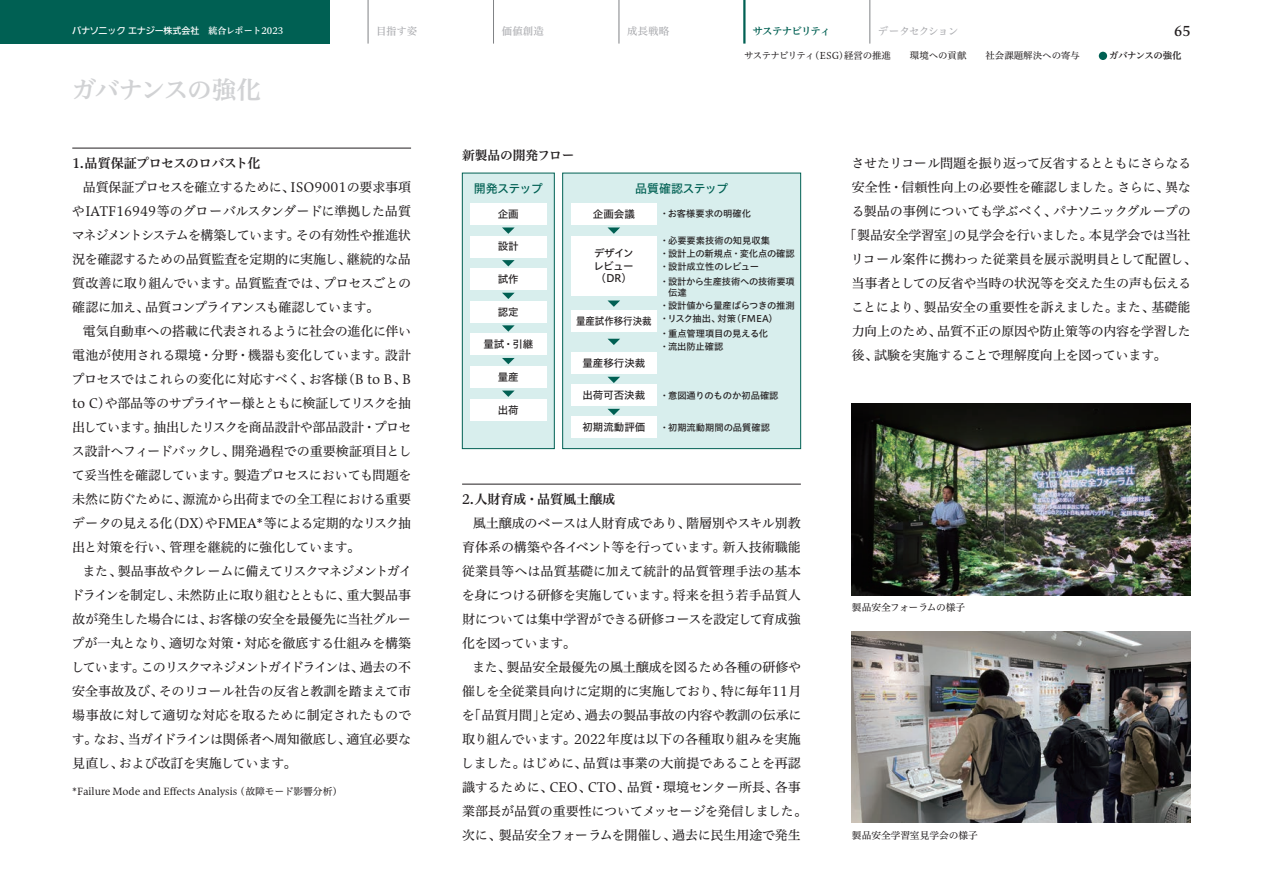
<style>
.page{position:relative;width:1263px;height:893px;background:#fff}
.page>*{position:absolute;margin:0;border:0;box-sizing:border-box;transform-origin:0 0}
.t1{font:24.75px "Hiragino UD Serif Std N W6";letter-spacing:-.045em;color:#d1d2d4}
.t2{font:13.5px "Hiragino UD Serif Std N W6";color:#231f20}
.t3{font:13.05px/24px "Hiragino UD Serif Std N W4";letter-spacing:-.02em;color:#231f20;text-align:justify}
.t4{font:13.05px "Hiragino UD Serif Std N W6";letter-spacing:-.045em;color:#231f20}
.t5{font:13.05px "Hiragino UD Serif Std N W6";color:#231f20}
.t6{font:12.75px "Hiragino UD Serif Std N W6";letter-spacing:-.01em;color:#231f20}
.t7{font:12px "Hiragino UD Sans Std N W5";letter-spacing:-.04em;color:#006053}
.t8{font:10.5px "Hiragino UD Sans Std N W5";color:#231f20}
.t9{font:10.5px "Hiragino UD Serif Std N W4";letter-spacing:-.01em;color:#a8a9ad}
.t10{font:10.5px "Hiragino UD Serif Std N W6";letter-spacing:-.075em;color:#006053}
.t11{font:10.5px "Hiragino UD Serif Std N W4";letter-spacing:-.075em;color:#a8a9ad}
.t12{font:10.5px/12.8px "Hiragino UD Sans Std N W5";letter-spacing:-.065em;color:#231f20}
.t13{font:10.5px "Hiragino UD Sans Std N W5";color:#231f20;scale:.9 1}
.t14{font:9.75px "Hiragino UD Serif Std N W4";color:#231f20}
.t15{font:9.45px "Hiragino UD Serif Std N W4";color:#231f20}
.t16{font:9.3px/12.9px "Hiragino UD Sans Std N W5";letter-spacing:-.01em;color:#231f20}
.t17{font:9px "PUD Go Dp M";letter-spacing:-.015em;color:#fff}
.s1{font-family:"Hiragino UD Serif Std N W6"}
</style>
<div class="page">
<div style="left:0;top:0;width:330px;height:44px;background:#006053"></div>
<hr style="left:368px;top:0;width:1px;height:44px;background:#808285">
<hr style="left:493px;top:0;width:1px;height:44px;background:#808285">
<hr style="left:619px;top:0;width:1px;height:44px;background:#808285">
<hr style="left:743px;top:0;width:2px;height:44px;background:#006053">
<hr style="left:869px;top:0;width:1px;height:44px;background:#808285">
<div style="left:1099px;top:52px;width:8px;height:8px;background:#006053;border-radius:50%"></div>
<img style="left:852px;top:404px;width:339px;height:191px">
<img style="left:852px;top:632px;width:339px;height:191px">
<hr style="left:72px;top:148px;width:339px;height:1px;background:#231f20">
<hr style="left:462px;top:484px;width:339px;height:1px;background:#231f20">
<div style="left:462px;top:173px;width:92px;height:276px;background:#d8eeed;border:1px solid #006053"></div>
<div style="left:562px;top:173px;width:239px;height:276px;background:#d8eeed;border:1px solid #006053"></div>
<div style="left:470px;top:203px;width:77px;height:22px;background:#fff"></div>
<div style="left:571px;top:203px;width:85px;height:22px;background:#fff"></div>
<div style="left:470px;top:236px;width:77px;height:21px;background:#fff"></div>
<div style="left:571px;top:236px;width:85px;height:59px;background:#fff"></div>
<div style="left:470px;top:268px;width:77px;height:22px;background:#fff"></div>
<div style="left:470px;top:301px;width:77px;height:21px;background:#fff"></div>
<div style="left:470px;top:334px;width:77px;height:21px;background:#fff"></div>
<div style="left:470px;top:366px;width:77px;height:22px;background:#fff"></div>
<div style="left:470px;top:399px;width:77px;height:21px;background:#fff"></div>
<svg style="left:502px;top:227px;width:13px;height:7px"></svg>
<svg style="left:607px;top:227px;width:13px;height:7px"></svg>
<svg style="left:502px;top:391px;width:12px;height:6px"></svg>
<svg style="left:502px;top:358px;width:13px;height:6px"></svg>
<svg style="left:502px;top:325px;width:13px;height:7px"></svg>
<div style="left:571px;top:310px;width:85px;height:21px;background:#fff"></div>
<div style="left:571px;top:352px;width:85px;height:22px;background:#fff"></div>
<div style="left:571px;top:385px;width:85px;height:21px;background:#fff"></div>
<div style="left:571px;top:417px;width:85px;height:21px;background:#fff"></div>
<svg style="left:608px;top:409px;width:12px;height:6px"></svg>
<svg style="left:608px;top:377px;width:12px;height:6px"></svg>
<svg style="left:608px;top:339px;width:12px;height:6px"></svg>
<svg style="left:502px;top:293px;width:13px;height:6px"></svg>
<svg style="left:607px;top:300px;width:13px;height:7px"></svg>
<svg style="left:502px;top:260px;width:13px;height:6px"></svg>
<p class="t17" style="left:72px;top:24px;width:213px">パナソニック エナジー株式会社<span class="s1">　統合レポート2023</span></p>
<p class="t9" style="left:376px;top:23px;width:43px">目指す姿</p>
<p class="t9" style="left:502px;top:23px;width:43px">価値創造</p>
<p class="t9" style="left:627px;top:23px;width:43px">成長戦略</p>
<p class="t10" style="left:752px;top:23px;width:80px">サステナビリティ</p>
<p class="t11" style="left:878px;top:23px;width:82px">データセクション</p>
<p class="t2" style="left:1174px;top:21px;width:18px">65</p>
<p class="t15" style="left:744px;top:49px;width:439px">サステナビリティ（ESG）経営の推進　　環境への貢献　　社会課題解決への寄与　　 <span class="s1">ガバナンスの強化</span></p>
<h1 class="t1" style="left:71px;top:71px;width:191px">ガバナンスの強化</h1>
<p class="t4" style="left:72px;top:153px;width:190px">1.品質保証プロセスのロバスト化</p>
<p class="t3" style="left:72px;top:174px;width:341px;text-indent:11px">品質保証プロセスを確立するために、ISO9001の要求事項やIATF16949等のグローバルスタンダードに準拠した品質マネジメントシステムを構築しています。その有効性や推進状況を確認するための品質監査を定期的に実施し、継続的な品質改善に取り組んでいます。品質監査では、プロセスごとの確認に加え、品質コンプライアンスも確認しています。</p>
<p class="t3" style="left:72px;top:318px;width:342px;text-indent:11px">電気自動車への搭載に代表されるように社会の進化に伴い電池が使用される環境・分野・機器も変化しています。設計プロセスではこれらの変化に対応すべく、お客様(B to B、B to C)や部品等のサプライヤー様とともに検証してリスクを抽出しています。抽出したリスクを商品設計や部品設計・プロセス設計へフィードバックし、開発過程での重要検証項目として妥当性を確認しています。製造プロセスにおいても問題を未然に防ぐために、源流から出荷までの全工程における重要データの見える化(DX)やFMEA*等による定期的なリスク抽出と対策を行い、管理を継続的に強化しています。</p>
<p class="t3" style="left:71px;top:558px;width:342px;text-indent:11px">また、製品事故やクレームに備えてリスクマネジメントガイドラインを制定し、未然防止に取り組むとともに、重大製品事故が発生した場合には、お客様の安全を最優先に当社グループが一丸となり、適切な対策・対応を徹底する仕組みを構築しています。このリスクマネジメントガイドラインは、過去の不安全事故及び、そのリコール社告の反省と教訓を踏まえて市場事故に対して適切な対応を取るために制定されたものです。なお、当ガイドラインは関係者へ周知徹底し、適宜必要な見直し、および改訂を実施しています。</p>
<p class="t14" style="left:72px;top:784px;width:267px">*Failure Mode and Effects Analysis (故障モード影響分析)</p>
<p class="t6" style="left:462px;top:146px;width:114px">新製品の開発フロー</p>
<p class="t7" style="left:474px;top:179px;width:71px">開発ステップ</p>
<p class="t7" style="left:635px;top:179px;width:95px">品質確認ステップ</p>
<p class="t8" style="left:498px;top:206px;width:22px">企画</p>
<p class="t8" style="left:593px;top:206px;width:43px">企画会議</p>
<p class="t8" style="left:498px;top:239px;width:22px">設計</p>
<p class="t12" style="left:593px;top:246px;width:42px">デザインレビュー</p>
<p class="t8" style="left:498px;top:271px;width:22px">試作</p>
<p class="t8" style="left:601px;top:270px;width:27px">(DR)</p>
<p class="t8" style="left:498px;top:304px;width:22px">認定</p>
<p class="t8" style="left:483px;top:336px;width:51px">量試・引継</p>
<p class="t8" style="left:498px;top:369px;width:22px">量産</p>
<p class="t8" style="left:498px;top:402px;width:22px">出荷</p>
<p class="t16" style="left:660px;top:207px;width:93px">・お客様要求の明確化</p>
<p class="t16" style="left:660px;top:234px;width:137px">・必要要素技術の知見収集<br>・設計上の新規点・変化点の確認・設計成立性のレビュー</p>
<p class="t16" style="left:668px;top:276px;width:128px;line-height:10.8px;text-indent:-8px">・設計から生産技術への技術要項伝達</p>
<p class="t16" style="left:660px;top:298px;width:137px">・設計値から量産ばらつきの推測・リスク抽出、対策(FMEA)</p>
<p class="t16" style="left:660px;top:326px;width:110px">・重点管理項目の見える化・流出防止確認</p>
<p class="t13" style="left:576px;top:313px;width:85px">量産試作移行決裁</p>
<p class="t8" style="left:582px;top:355px;width:64px">量産移行決裁</p>
<p class="t8" style="left:582px;top:387px;width:64px">出荷可否決裁</p>
<p class="t8" style="left:582px;top:419px;width:64px">初期流動評価</p>
<p class="t16" style="left:660px;top:388px;width:120px">・意図通りのものか初品確認</p>
<p class="t16" style="left:660px;top:420px;width:112px">・初期流動期間の品質確認</p>
<p class="t5" style="left:462px;top:489px;width:155px">2.人財育成・品質風土醸成</p>
<p class="t3" style="left:462px;top:510px;width:341px;text-indent:11px">風土醸成のベースは人財育成であり、階層別やスキル別教育体系の構築や各イベント等を行っています。新入技術職能従業員等へは品質基礎に加えて統計的品質管理手法の基本を身につける研修を実施しています。将来を担う若手品質人財については集中学習ができる研修コースを設定して育成強化を図っています。</p>
<p class="t3" style="left:461px;top:654px;width:348px;text-align:center">また、製品安全最優先の風土醸成を図るため各種の研修や<br>催しを全従業員向けに定期的に実施しており、特に毎年11月を「品質月間」と定め、過去の製品事故の内容や教訓の伝承に取り組んでいます。2022年度は以下の各種取り組みを実施しました。はじめに、品質は事業の大前提であることを再認識するために、CEO、CTO、品質・環境センター所長、各事業部長が品質の重要性についてメッセージを発信しました。次に、製品安全フォーラムを開催し、過去に民生用途で発生</p>
<p class="t3" style="left:851px;top:150px;width:341px">させたリコール問題を振り返って反省するとともにさらなる</p>
<p class="t3" style="left:852px;top:174px;width:340px">安全性・信頼性向上の必要性を確認しました。さらに、異な</p>
<p class="t3" style="left:851px;top:198px;width:341px">る製品の事例についても学ぶべく、パナソニックグループの</p>
<p class="t3" style="left:843px;top:222px;width:349px">「製品安全学習室」の見学会を行いました。本見学会では当社</p>
<p class="t3" style="left:851px;top:246px;width:348px">リコール案件に携わった従業員を展示説明員として配置し、</p>
<p class="t3" style="left:852px;top:270px;width:341px">当事者としての反省や当時の状況等を交えた生の声も伝える</p>
<p class="t3" style="left:851px;top:294px;width:341px">ことにより、製品安全の重要性を訴えました。また、基礎能</p>
<p class="t3" style="left:852px;top:318px;width:341px">力向上のため、品質不正の原因や防止策等の内容を学習した</p>
<p class="t3" style="left:852px;top:342px;width:317px">後、試験を実施することで理解度向上を図っています。</p>
<p class="t14" style="left:852px;top:600px;width:115px">製品安全フォーラムの様子</p>
<p class="t14" style="left:852px;top:828px;width:128px">製品安全学習室見学会の様子</p>
</div>
